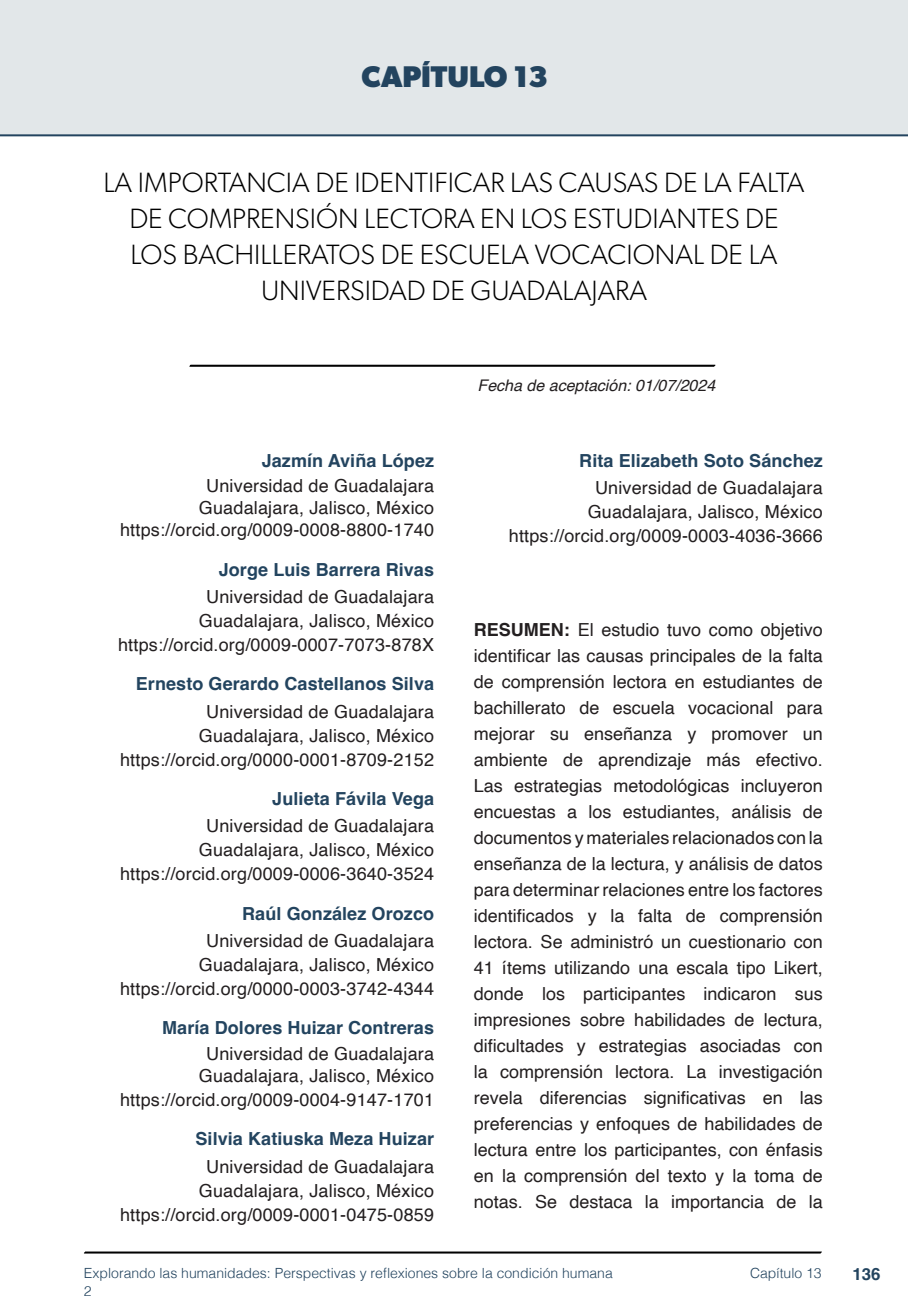
<style>
.page{position:relative;width:908px;height:1304px;background:#fff}
.page>*{position:absolute;margin:0;border:0;box-sizing:border-box;transform-origin:0 0}
.capítulos{font:700 30px "Gibson";color:#23445f}
.nome_artigos{font:300 28px/36px "Gibson";color:#000;text-align:center}
.Resumos_e_PC_TXT{font:18px/26px "Helvetica";color:#231f20;text-align:justify}
.info_autores{font:18px "Helvetica";letter-spacing:.01em;color:#231f20}
.nome_autores{font:700 18px "Helvetica";letter-spacing:.005em;color:#23445f}
.t1{font:700 16.8px "Helvetica";color:#23445f}
.t2{font:italic 16px "Helvetica";color:#231f20}
.t3{font:300 14px/18px "Helvetica";color:#23445f}
.s1{font-weight:700}
</style>
<div class="page">
<svg style="left:84px;top:1251px;width:737px;height:3px;background:#515151"></svg>
<div style="left:0;top:0;width:907px;height:136px;background:#e2e7e9"></div>
<svg style="left:189px;top:364px;width:526px;height:3px;background:#4f4f4f"></svg>
<div style="left:44px;top:72px;width:68px;height:61px;background:#e2e7e9"></div>
<p class="capítulos" style="left:361px;top:58px;width:188px">CAPÍTULO 13</p>
<p class="nome_artigos" style="left:103px;top:165px;width:702px">LA IMPORTANCIA DE IDENTIFICAR LAS CAUSAS DE LA FALTA DE COMPRENSIÓN LECTORA EN LOS ESTUDIANTES DE LOS BACHILLERATOS DE ESCUELA VOCACIONAL DE LA UNIVERSIDAD DE GUADALAJARA</p>
<p class="nome_autores" style="left:261px;top:450px;width:174px">Jazmín Aviña López</p>
<p class="info_autores" style="left:206px;top:472px;width:229px">Universidad de Guadalajara</p>
<p class="info_autores" style="left:199px;top:494px;width:236px">Guadalajara, Jalisco, México</p>
<p class="info_autores" style="left:120px;top:516px;width:315px">https://orcid.org/0009-0008-8800-1740</p>
<p class="nome_autores" style="left:219px;top:558px;width:217px">Jorge Luis Barrera Rivas</p>
<p class="info_autores" style="left:206px;top:583px;width:229px">Universidad de Guadalajara</p>
<p class="info_autores" style="left:199px;top:607px;width:236px">Guadalajara, Jalisco, México</p>
<p class="info_autores" style="left:118px;top:631px;width:317px">https://orcid.org/0009-0007-7073-878X</p>
<p class="nome_autores" style="left:136px;top:673px;width:299px">Ernesto Gerardo Castellanos Silva</p>
<p class="info_autores" style="left:206px;top:698px;width:229px">Universidad de Guadalajara</p>
<p class="info_autores" style="left:199px;top:722px;width:236px">Guadalajara, Jalisco, México</p>
<p class="info_autores" style="left:120px;top:746px;width:315px">https://orcid.org/0000-0001-8709-2152</p>
<p class="nome_autores" style="left:272px;top:788px;width:163px">Julieta Fávila Vega</p>
<p class="info_autores" style="left:206px;top:812px;width:229px">Universidad de Guadalajara</p>
<p class="info_autores" style="left:199px;top:836px;width:236px">Guadalajara, Jalisco, México</p>
<p class="info_autores" style="left:120px;top:860px;width:315px">https://orcid.org/0009-0006-3640-3524</p>
<p class="nome_autores" style="left:242px;top:902px;width:193px">Raúl González Orozco</p>
<p class="info_autores" style="left:206px;top:927px;width:229px">Universidad de Guadalajara</p>
<p class="info_autores" style="left:199px;top:951px;width:236px">Guadalajara, Jalisco, México</p>
<p class="info_autores" style="left:120px;top:975px;width:315px">https://orcid.org/0000-0003-3742-4344</p>
<p class="nome_autores" style="left:162px;top:1017px;width:273px">María Dolores Huizar Contreras</p>
<p class="info_autores" style="left:206px;top:1040px;width:229px">Universidad de Guadalajara</p>
<p class="info_autores" style="left:199px;top:1062px;width:236px">Guadalajara, Jalisco, México</p>
<p class="info_autores" style="left:120px;top:1086px;width:315px">https://orcid.org/0009-0004-9147-1701</p>
<p class="nome_autores" style="left:195px;top:1128px;width:240px">Silvia Katiuska Meza Huizar</p>
<p class="info_autores" style="left:206px;top:1152px;width:229px">Universidad de Guadalajara</p>
<p class="info_autores" style="left:199px;top:1176px;width:236px">Guadalajara, Jalisco, México</p>
<p class="info_autores" style="left:120px;top:1200px;width:315px">https://orcid.org/0009-0001-0475-0859</p>
<p class="t2" style="left:477px;top:373px;width:239px">Fecha de aceptación: 01/07/2024</p>
<p class="nome_autores" style="left:579px;top:450px;width:245px">Rita Elizabeth Soto Sánchez</p>
<p class="info_autores" style="left:594px;top:474px;width:229px">Universidad de Guadalajara</p>
<p class="info_autores" style="left:587px;top:498px;width:236px">Guadalajara, Jalisco, México</p>
<p class="info_autores" style="left:508px;top:522px;width:315px">https://orcid.org/0009-0003-4036-3666</p>
<p class="Resumos_e_PC_TXT" style="left:473px;top:618px;width:350px"><span class="s1">RESUMEN:</span> El estudio tuvo como objetivo identificar las causas principales de la falta de comprensión lectora en estudiantes de bachillerato de escuela vocacional para mejorar su enseñanza y promover un ambiente de aprendizaje más efectivo.<br>Las estrategias metodológicas incluyeron encuestas a los estudiantes, análisis de documentos y materiales relacionados con la enseñanza de la lectura, y análisis de datos para determinar relaciones entre los factores identificados y la falta de comprensión lectora. Se administró un cuestionario con 41 ítems utilizando una escala tipo Likert, donde los participantes indicaron sus impresiones sobre habilidades de lectura, dificultades y estrategias asociadas con la comprensión lectora. La investigación revela diferencias significativas en las preferencias y enfoques de habilidades de lectura entre los participantes, con énfasis en la comprensión del texto y la toma de notas. Se destaca la importancia de la</p>
<p class="t3" style="left:84px;top:1263px;width:530px">Explorando las humanidades: Perspectivas y reflexiones sobre la condición humana<br>2</p>
<p class="t3" style="left:749px;top:1263px;width:73px">Capítulo 13</p>
<p class="t1" style="left:851px;top:1264px;width:30px">136</p>
</div>
